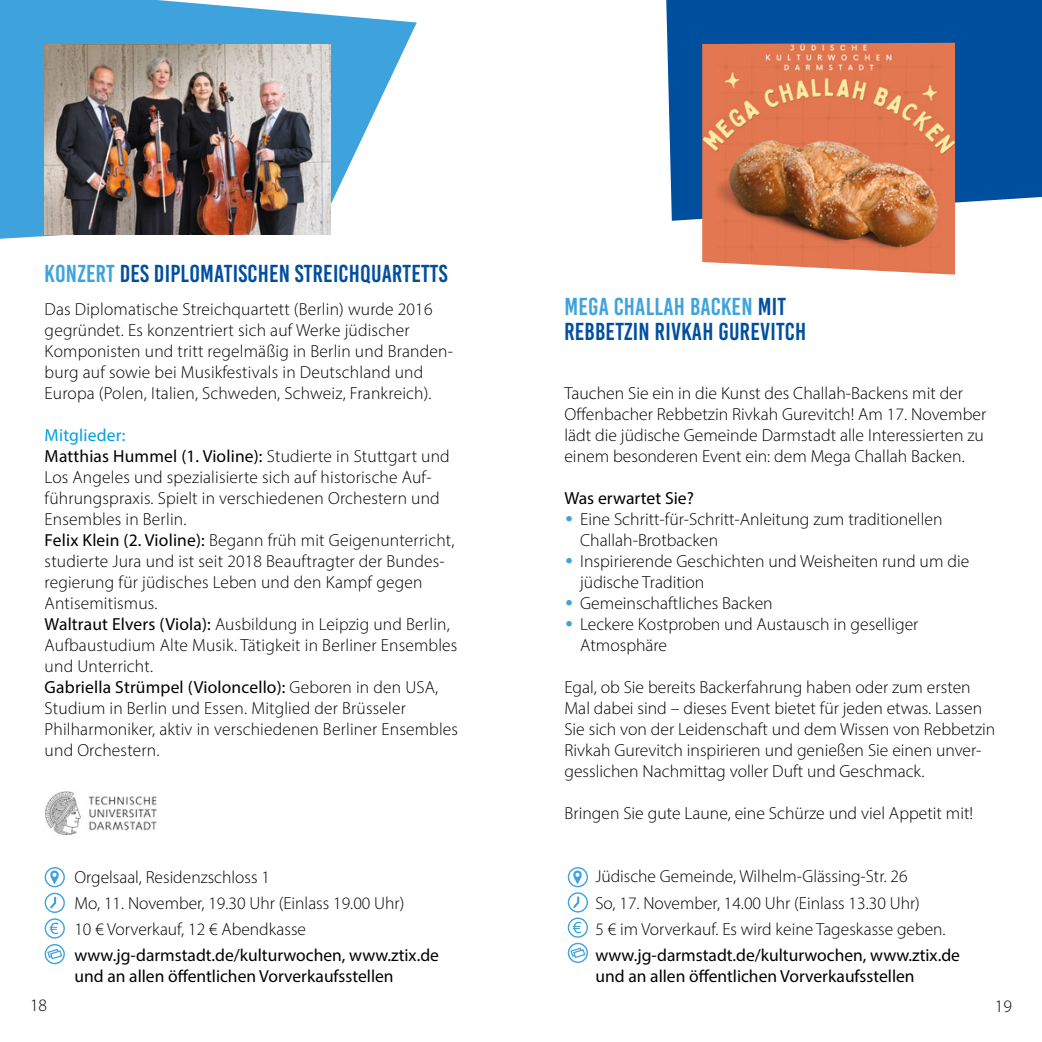
<style>
.page{position:relative;width:1042px;height:1042px;background:#fff}
.page>*{position:absolute;margin:0;border:0;box-sizing:border-box;transform-origin:0 0}
.t1{font:24.5px/24.5px "Bebas Kai";letter-spacing:.01em;color:#004f9f}
.t2{font:300 17.5px/21px "Myriad Pro";color:#000}
.t3{font:17.5px/26.2px "Myriad Pro";color:#000}
.t4{font:17.5px "Myriad Pro";letter-spacing:.01em;color:#009fe3}
.s1{color:#3ea3dc}
.s2{font-weight:400}
.s3{font-weight:300}
.s4{font-family:"Inter";font-weight:500;color:#3ea3dc}
</style>
<div class="page">
<svg style="left:0;top:0;width:417px;height:239px;fill:#3ea3dc"></svg>
<div style="left:666px;top:0;width:376px;height:221px;background:#004f9f"></div>
<svg style="left:48px;top:898px;width:9px;height:12px"></svg>
<div style="left:45px;top:893px;width:20px;height:20px;border:1px solid #3ea3dc;border-radius:50%"></div>
<svg style="left:50px;top:922px;width:8px;height:12px"></svg>
<div style="left:45px;top:918px;width:20px;height:20px;border:1px solid #3ea3dc;border-radius:50%"></div>
<div style="left:45px;top:867px;width:20px;height:20px;border:1px solid #3ea3dc;border-radius:50%"></div>
<img style="left:46px;top:869px;width:17px;height:17px">
<svg style="left:571px;top:897px;width:9px;height:13px"></svg>
<div style="left:568px;top:892px;width:20px;height:20px;border:1px solid #3ea3dc;border-radius:50%"></div>
<svg style="left:572px;top:922px;width:9px;height:11px"></svg>
<div style="left:568px;top:917px;width:20px;height:21px;border:1px solid #3ea3dc;border-radius:50%"></div>
<div style="left:568px;top:867px;width:20px;height:20px;border:1px solid #3ea3dc;border-radius:50%"></div>
<img style="left:569px;top:869px;width:17px;height:17px">
<div style="left:45px;top:944px;width:20px;height:20px;border:1px solid #3ea3dc;border-radius:50%"></div>
<svg style="left:46px;top:948px;width:17px;height:12px"></svg>
<div style="left:568px;top:943px;width:20px;height:20px;border:1px solid #3ea3dc;border-radius:50%"></div>
<svg style="left:569px;top:947px;width:17px;height:12px"></svg>
<img style="left:45px;top:45px;width:285px;height:189px">
<img style="left:45px;top:791px;width:112px;height:44px">
<img style="left:702px;top:43px;width:253px;height:232px">
<p class="t1" style="left:45px;top:261px;width:404px"><span class="s1">KONZERT</span> DES DIPLOMATISCHEN STREICHQUARTETTS</p>
<p class="t2" style="left:45px;top:299px;width:410px">Das Diplomatische Streichquartett (Berlin) wurde 2016 gegründet. Es konzentriert sich auf Werke jüdischer Komponisten und tritt regelmäßig in Berlin und Branden&shy;burg auf sowie bei Musikfestivals in Deutschland und Europa (Polen, Italien, Schweden, Schweiz, Frankreich).</p>
<p class="t4" style="left:45px;top:424px;width:82px">Mitglieder:</p>
<p class="t2" style="left:45px;top:446px;width:407px"><span class="s2">Matthias Hummel (1. Violine):</span> Studierte in Stuttgart und<br>Los Angeles und spezialisierte sich auf historische Auf-</p>
<p class="t2" style="left:45px;top:488px;width:397px">führungspraxis. Spielt in verschiedenen Orchestern und<br>Ensembles in Berlin.</p>
<p class="t2" style="left:45px;top:530px;width:411px"><span class="s2">Felix Klein (2. Violine):</span> Begann früh mit Geigenunterricht, studierte Jura und ist seit 2018 Beauftragter der Bundes&shy;regierung für jüdisches Leben und den Kampf gegen Antisemitismus.</p>
<p class="t2" style="left:45px;top:614px;width:414px"><span class="s2">Waltraut Elvers (Viola):</span> Ausbildung in Leipzig und Berlin,<br>Aufbaustudium Alte Musik. Tätigkeit in Berliner Ensembles und Unterricht.</p>
<p class="t2" style="left:45px;top:677px;width:415px"><span class="s2">Gabriella Strümpel (Violoncello):</span> Geboren in den USA, Studium in Berlin und Essen. Mitglied der Brüsseler Philharmoniker, aktiv in verschiedenen Berliner Ensembles und Orchestern.</p>
<p class="t2" style="left:74px;top:866px;width:197px">Orgelsaal, Residenzschloss 1</p>
<p class="t2" style="left:74px;top:892px;width:331px">Mo, 11. November, 19.30 Uhr (Einlass 19.00 Uhr)</p>
<p class="t3" style="left:74px;top:916px;width:366px"><span class="s3">10 € Vorverkauf, 12 € Abendkasse </span>www.jg-darmstadt.de/kulturwochen, www.ztix.de</p>
<p class="t3" style="left:74px;top:963px;width:321px">und an allen öffentlichen Vorverkaufsstellen</p>
<p class="t1" style="left:564px;top:295px;width:243px"><span class="s1">MEGA CHALLAH BACKEN</span> MIT<br>REBBETZIN RIVKAH GUREVITCH</p>
<p class="t2" style="left:564px;top:383px;width:423px">Tauchen Sie ein in die Kunst des Challah-Backens mit der Offenbacher Rebbetzin Rivkah Gurevitch! Am 17. November lädt die jüdische Gemeinde Darmstadt alle Interessierten zu einem besonderen Event ein: dem Mega Challah Backen.</p>
<p class="t3" style="left:564px;top:485px;width:131px">Was erwartet Sie?</p>
<p class="t2" style="left:580px;top:509px;width:364px;text-indent:-16px"><span class="s4">•</span> Eine Schritt-für-Schritt-Anleitung zum traditionellen<br>Challah-Brotbacken</p>
<p class="t2" style="left:580px;top:551px;width:391px;text-indent:-16px"><span class="s4">•</span> Inspirierende Geschichten und Weisheiten rund um die jüdische Tradition</p>
<p class="t2" style="left:564px;top:593px;width:210px"><span class="s4">•</span> Gemeinschaftliches Backen</p>
<p class="t2" style="left:564px;top:614px;width:356px"><span class="s4">•</span> Leckere Kostproben und Austausch in geselliger</p>
<p class="t2" style="left:580px;top:635px;width:89px">Atmosphäre</p>
<p class="t2" style="left:564px;top:677px;width:432px">Egal, ob Sie bereits Backerfahrung haben oder zum ersten Mal dabei sind – dieses Event bietet für jeden etwas. Lassen Sie sich von der Leidenschaft und dem Wissen von Rebbetzin Rivkah Gurevitch inspirieren und genießen Sie einen unver&shy;gesslichen Nachmittag voller Duft und Geschmack.</p>
<p class="t2" style="left:564px;top:803px;width:410px">Bringen Sie gute Laune, eine Schürze und viel Appetit mit!</p>
<p class="t2" style="left:595px;top:866px;width:314px">Jüdische Gemeinde, Wilhelm-Glässing-Str. 26</p>
<p class="t2" style="left:595px;top:892px;width:326px">So, 17. November, 14.00 Uhr (Einlass 13.30 Uhr)</p>
<p class="t2" style="left:595px;top:918px;width:352px">5 € im Vorverkauf. Es wird keine Tageskasse geben.</p>
<p class="t3" style="left:595px;top:942px;width:366px">www.jg-darmstadt.de/kulturwochen, www.ztix.de</p>
<p class="t3" style="left:595px;top:963px;width:321px">und an allen öffentlichen Vorverkaufsstellen</p>
<p class="t2" style="left:30px;top:995px;width:19px">18</p>
<p class="t2" style="left:995px;top:995px;width:19px">19</p>
</div>
